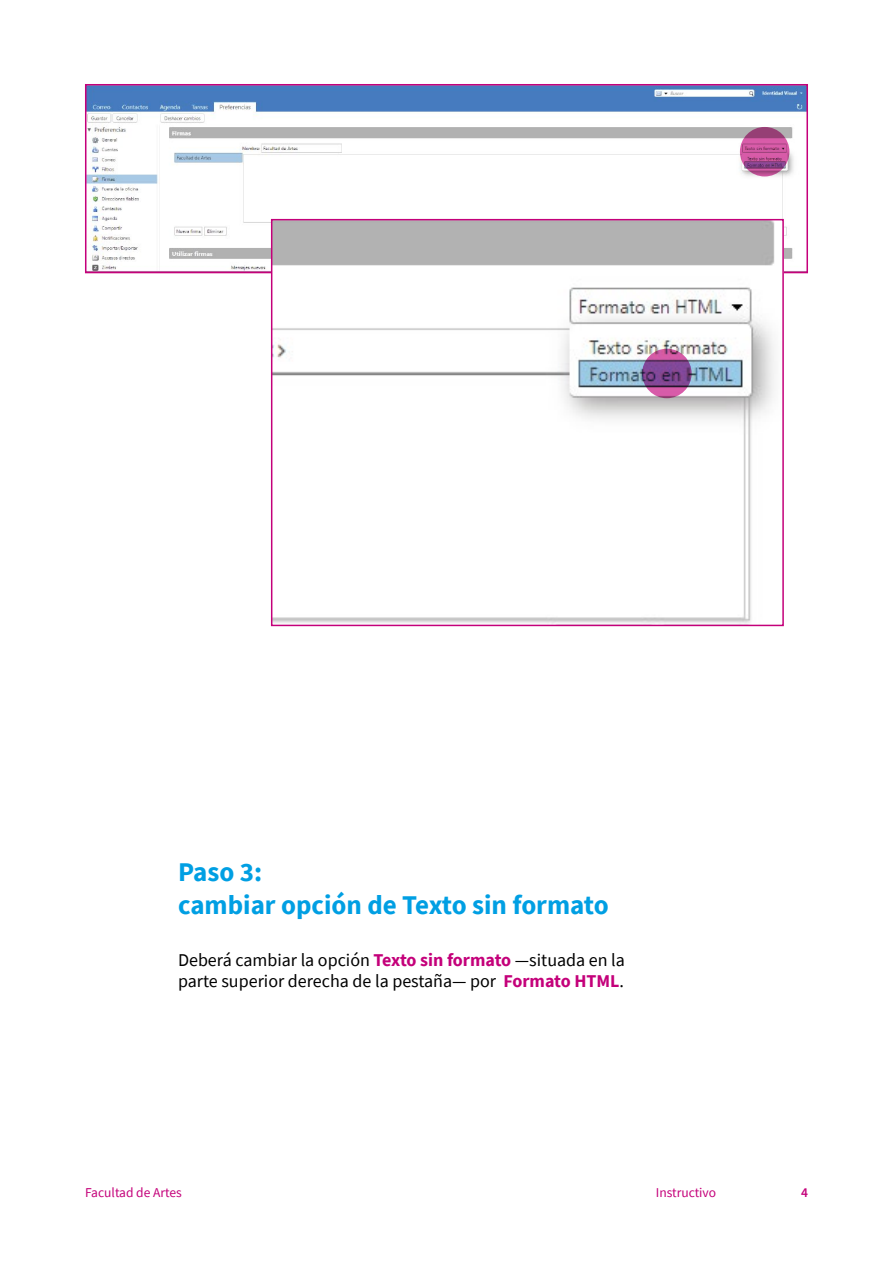
<style>
.page{position:relative;width:893px;height:1263px;background:#fff}
.page>*{position:absolute;margin:0;border:0;box-sizing:border-box;transform-origin:0 0}
.t1{font:700 27px/32.4px "Source Sans Pro";color:#009fe3}
.t2{font:18px/21px "Source Sans Pro";color:#000}
.t3{font:13.5px "Source Sans Pro";color:#c4007a}
.t4{font:600 13.5px "Source Sans Pro";color:#c4007a}
.s1{font-weight:700;color:#c4007a}
</style>
<div class="page">
<img style="left:88px;top:87px;width:717px;height:183px">
<div style="left:85px;top:84px;width:723px;height:189px;border:2px solid #c4007a"></div>
<img style="left:274px;top:222px;width:507px;height:401px">
<div style="left:271px;top:219px;width:513px;height:407px;border:2px solid #c4007a"></div>
<svg style="left:740px;top:127px;width:49px;height:49px;background:#b24d90"></svg>
<svg style="left:642px;top:349px;width:50px;height:49px;background:#8e478c"></svg>
<h1 class="t1" style="left:178px;top:856px;width:432px">Paso 3:<br>cambiar opción de Texto sin formato</h1>
<p class="t2" style="left:178px;top:949px;width:448px">Deberá cambiar la opción <span class="s1">Texto sin formato</span> —situada en la parte superior derecha de la pestaña— por <span class="s1">Formato HTML</span>.</p>
<p class="t3" style="left:85px;top:1184px;width:98px">Facultad de Artes</p>
<p class="t3" style="left:656px;top:1184px;width:62px">Instructivo</p>
<p class="t4" style="left:801px;top:1184px;width:8px">4</p>
</div>
